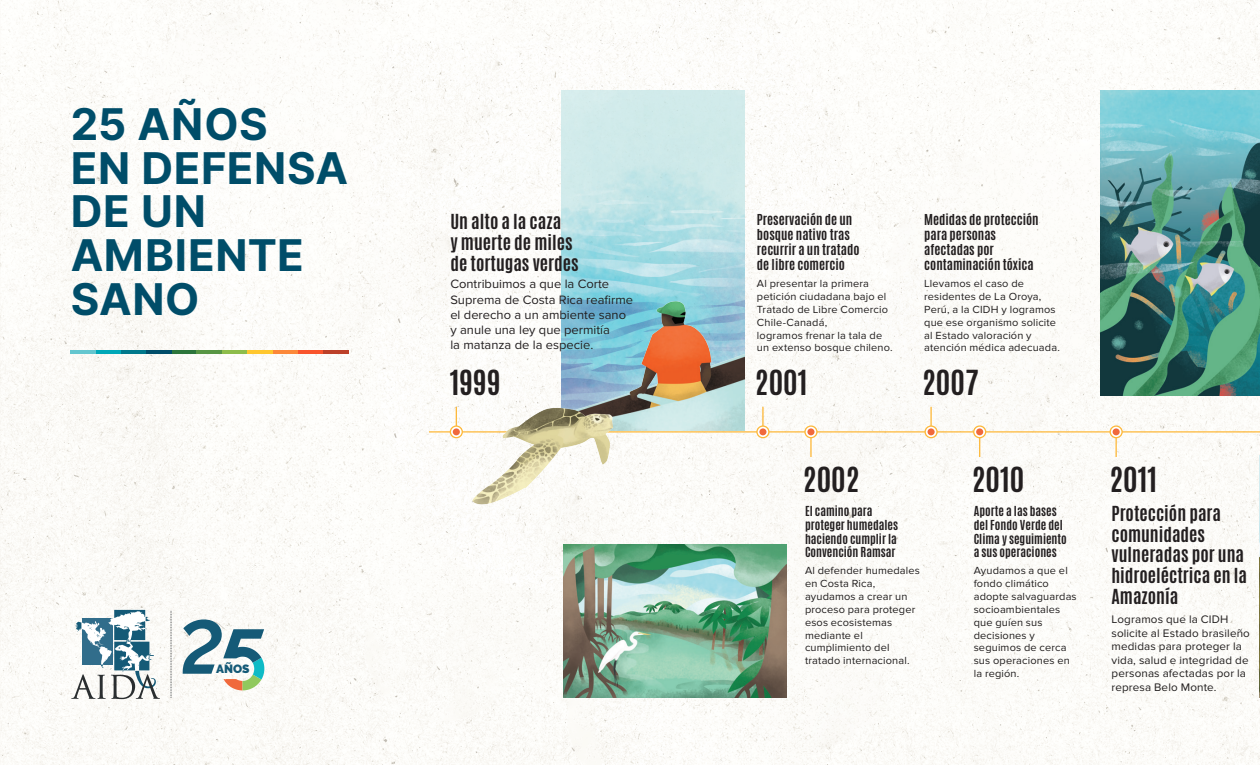
<style>
.page{position:relative;width:1260px;height:765px;background:#fff}
.page>*{position:absolute;margin:0;border:0;box-sizing:border-box;transform-origin:0 0}
.t1{font:43.75px/43.8px "Inter";letter-spacing:.015em;color:#004d69}
.t2{font:700 28.88px "Antonio";color:#231f20}
.t3{font:700 17.25px/20.8px "Antonio";color:#231f20}
.t4{font:700 12.62px/15.1px "Antonio";color:#231f20}
.t5{font:12.62px/15.1px "Proxima Nova";color:#231f20}
.t6{font:900 12px "Raleway";color:#155a77}
.t7{font:700 11.5px/13.9px "Antonio";color:#231f20}
.t8{font:11.38px/13.6px "Proxima Nova";letter-spacing:.01em;color:#211e1e}
.t9{font:10.75px/12.9px "Proxima Nova";letter-spacing:.015em;color:#211e1e}
</style>
<div class="page">
<img style="left:0;top:0;width:1260px;height:765px">
<img style="left:561px;top:91px;width:184px;height:243px">
<img style="left:575px;top:279px;width:170px;height:152px">
<img style="left:1259px;top:456px;width:1px;height:242px">
<hr style="left:429px;top:431px;width:831px;height:2px;background:#fdb839">
<svg style="left:757px;top:426px;width:12px;height:12px"></svg>
<div style="left:756px;top:425px;width:14px;height:13px;border:1px solid #fdb839;border-radius:50%"></div>
<div style="left:759px;top:428px;width:7px;height:7px;background:#f0693c;border-radius:50%"></div>
<svg style="left:762px;top:407px;width:2px;height:19px"></svg>
<svg style="left:450px;top:426px;width:12px;height:12px"></svg>
<div style="left:450px;top:425px;width:13px;height:13px;border:1px solid #fdb839;border-radius:50%"></div>
<svg style="left:456px;top:407px;width:1px;height:19px"></svg>
<div style="left:453px;top:428px;width:7px;height:7px;background:#f0693c;border-radius:50%"></div>
<svg style="left:805px;top:426px;width:12px;height:12px"></svg>
<div style="left:804px;top:425px;width:14px;height:13px;border:1px solid #fdb839;border-radius:50%"></div>
<svg style="left:810px;top:438px;width:2px;height:19px"></svg>
<div style="left:807px;top:428px;width:8px;height:7px;background:#f0693c;border-radius:50%"></div>
<svg style="left:925px;top:426px;width:12px;height:12px"></svg>
<div style="left:925px;top:425px;width:13px;height:13px;border:1px solid #fdb839;border-radius:50%"></div>
<svg style="left:930px;top:407px;width:2px;height:19px"></svg>
<div style="left:928px;top:428px;width:7px;height:7px;background:#f0693c;border-radius:50%"></div>
<svg style="left:974px;top:426px;width:12px;height:12px"></svg>
<div style="left:973px;top:425px;width:13px;height:13px;border:1px solid #fdb839;border-radius:50%"></div>
<svg style="left:979px;top:438px;width:1px;height:19px"></svg>
<div style="left:976px;top:428px;width:7px;height:7px;background:#f0693c;border-radius:50%"></div>
<svg style="left:1110px;top:426px;width:12px;height:12px"></svg>
<div style="left:1110px;top:425px;width:13px;height:13px;border:1px solid #fdb839;border-radius:50%"></div>
<svg style="left:1116px;top:438px;width:1px;height:19px"></svg>
<div style="left:1113px;top:428px;width:7px;height:7px;background:#f0693c;border-radius:50%"></div>
<img style="left:563px;top:544px;width:224px;height:154px">
<img style="left:471px;top:334px;width:151px;height:184px">
<img style="left:1100px;top:91px;width:159px;height:304px">
<svg style="left:171px;top:611px;width:1px;height:87px"></svg>
<svg style="left:71px;top:610px;width:89px;height:89px"></svg>
<svg style="left:183px;top:619px;width:81px;height:71px"></svg>
<hr style="left:71px;top:351px;width:25px;height:3px;background:#64c6cf">
<hr style="left:172px;top:351px;width:25px;height:3px;background:#2c753b">
<hr style="left:298px;top:351px;width:25px;height:3px;background:#f9542c">
<hr style="left:96px;top:351px;width:25px;height:3px;background:#00a8b8">
<hr style="left:197px;top:351px;width:25px;height:3px;background:#589644">
<hr style="left:323px;top:351px;width:25px;height:3px;background:#bc4028">
<hr style="left:121px;top:351px;width:25px;height:3px;background:#00788b">
<hr style="left:222px;top:351px;width:25px;height:3px;background:#8ebd4b">
<hr style="left:146px;top:351px;width:26px;height:3px;background:#004d69">
<hr style="left:273px;top:351px;width:25px;height:3px;background:#fc8839">
<hr style="left:247px;top:351px;width:25px;height:3px;background:#ffc72e">
<p class="t1" style="left:71px;top:101px;width:279px">25 AÑOS<br>EN DEFENSA<br>DE UN<br>AMBIENTE<br>SANO</p>
<p class="t6" style="left:216px;top:662px;width:35px">AÑOS</p>
<p class="t4" style="left:757px;top:212px;width:104px">Preservación de un bosque nativo tras recurrir a un tratado de libre comercio</p>
<p class="t9" style="left:757px;top:277px;width:137px">Al presentar la primera petición ciudadana bajo el<br>Tratado de Libre Comercio<br>Chile-Canadá,<br>logramos frenar la tala de un extenso bosque chileno.</p>
<p class="t3" style="left:450px;top:212px;width:130px">Un alto a la caza<br>y muerte de miles de tortugas verdes</p>
<p class="t5" style="left:450px;top:277px;width:184px">Contribuimos a que la Corte<br>Suprema de Costa Rica reafirme el derecho a un ambiente sano y anule una ley que permitía<br>la matanza de la especie.</p>
<p class="t2" style="left:450px;top:361px;width:53px">1999</p>
<p class="t2" style="left:755px;top:361px;width:54px">2001</p>
<p class="t4" style="left:924px;top:212px;width:116px">Medidas de protección para personas afectadas por contaminación tóxica</p>
<p class="t9" style="left:924px;top:277px;width:137px">Llevamos el caso de residentes de La Oroya,<br>Perú, a la CIDH y logramos que ese organismo solicite al Estado valoración y atención médica adecuada.</p>
<p class="t2" style="left:922px;top:361px;width:58px">2007</p>
<p class="t2" style="left:803px;top:458px;width:58px">2002</p>
<p class="t7" style="left:805px;top:504px;width:95px">El camino para proteger humedales haciendo cumplir la<br>Convención Ramsar</p>
<p class="t9" style="left:805px;top:564px;width:116px">Al defender humedales en Costa Rica, ayudamos a crear un proceso para proteger esos ecosistemas mediante el cumplimiento del tratado internacional.</p>
<p class="t2" style="left:972px;top:458px;width:54px">2010</p>
<p class="t7" style="left:974px;top:504px;width:95px">Aporte a las bases del Fondo Verde del<br>Clima y seguimiento a sus operaciones</p>
<p class="t9" style="left:974px;top:564px;width:105px">Ayudamos a que el fondo climático adopte salvaguardas socioambientales que guíen sus decisiones y seguimos de cerca sus operaciones en la región.</p>
<p class="t2" style="left:1109px;top:458px;width:49px">2011</p>
<p class="t3" style="left:1111px;top:503px;width:137px">Protección para comunidades vulneradas por una hidroeléctrica en la<br>Amazonía</p>
<p class="t8" style="left:1111px;top:612px;width:140px">Logramos que la CIDH solicite al Estado brasileño medidas para proteger la vida, salud e integridad de personas afectadas por la represa Belo Monte.</p>
</div>
